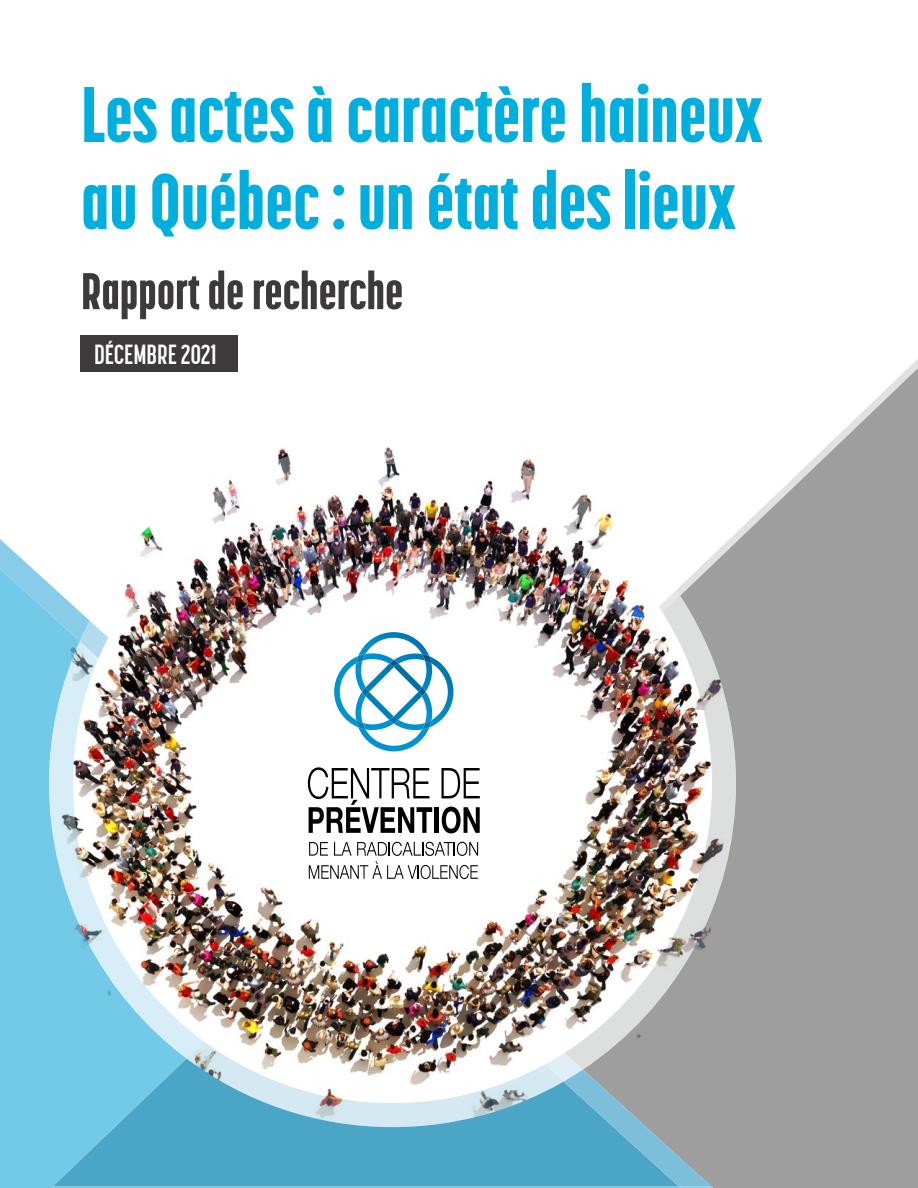
<style>
.page{position:relative;width:918px;height:1188px;background:#fff}
.page>*{position:absolute;margin:0;border:0;box-sizing:border-box;transform-origin:0 0}
.t1{font:800 78px/87px "Korolev Compressed W04";color:#00afde}
.t2{font:800 51px "Korolev Compressed W04";color:#3c3a3b}
.t3{font:700 27px "Korolev Compressed W04";color:#fff}
</style>
<div class="page">
<div style="left:713px;top:596px;width:205px;height:592px;background:#9e9e9f"></div>
<img style="left:0;top:539px;width:713px;height:649px">
<img style="left:90px;top:447px;width:586px;height:191px">
<svg style="left:80px;top:621px;width:28px;height:20px"></svg>
<img style="left:565px;top:596px;width:171px;height:474px">
<img style="left:49px;top:641px;width:155px;height:418px">
<svg style="left:187px;top:1042px;width:524px;height:144px"></svg>
<svg style="left:676px;top:359px;width:242px;height:237px"></svg>
<svg style="left:658px;top:590px;width:22px;height:23px"></svg>
<div style="left:80px;top:336px;width:157px;height:36px;background:#3c3a3b"></div>
<svg style="left:441px;top:768px;width:39px;height:30px"></svg>
<svg style="left:308px;top:767px;width:124px;height:66px"></svg>
<hr style="left:435px;top:807px;width:4px;height:26px;background:#000">
<svg style="left:442px;top:807px;width:38px;height:26px"></svg>
<svg style="left:309px;top:842px;width:169px;height:37px"></svg>
<svg style="left:334px;top:632px;width:119px;height:119px"></svg>
<p class="t1" style="left:81px;top:70px;width:683px">Les actes à caractère haineux au Québec : un état des lieux</p>
<p class="t2" style="left:81px;top:261px;width:324px">Rapport de recherche</p>
<p class="t3" style="left:94px;top:339px;width:124px">DÉCEMBRE 2021</p>
</div>
